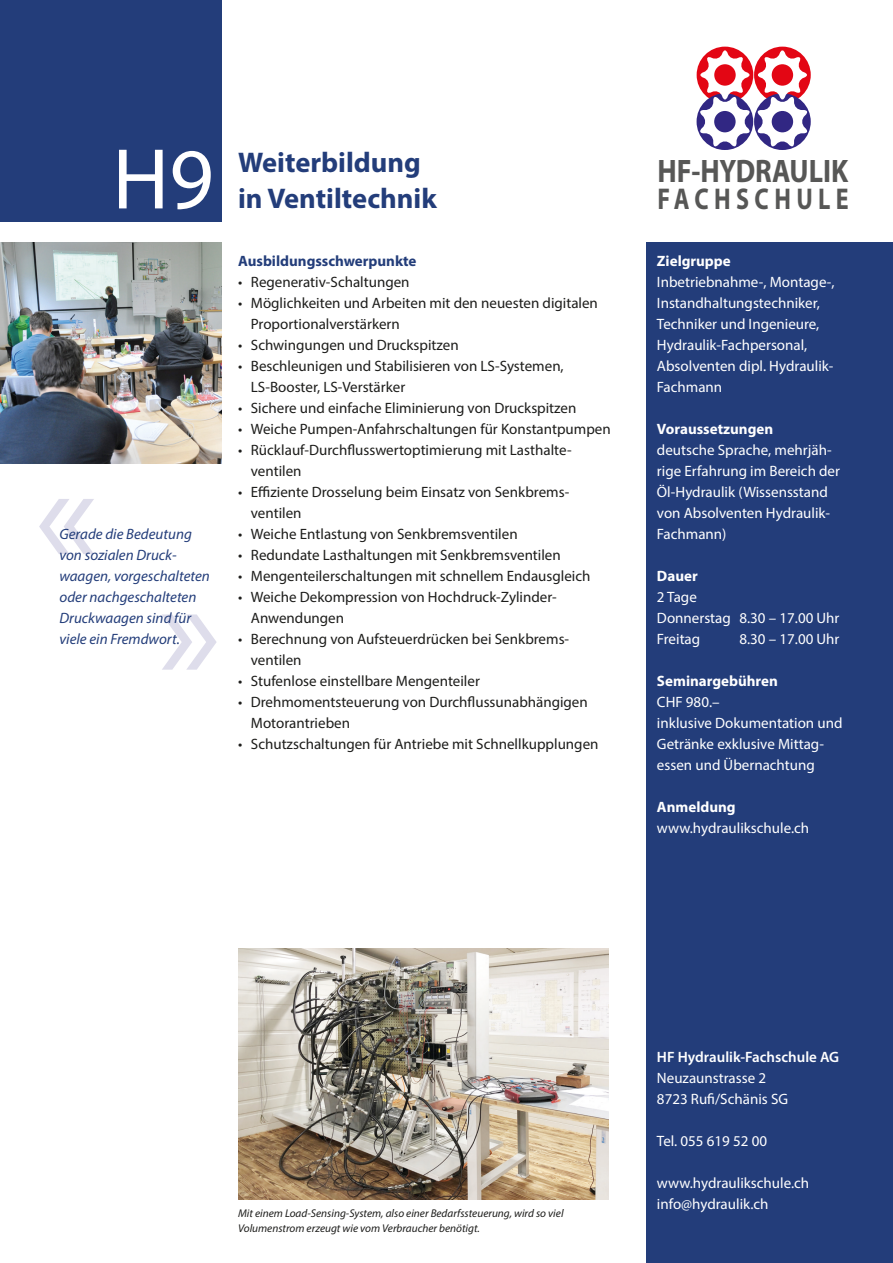
<style>
.page{position:relative;width:893px;height:1263px;background:#fff}
.page>*{position:absolute;margin:0;border:0;box-sizing:border-box;transform-origin:0 0}
.t1{font:150px "Myriad Pro";color:#deddeb}
.t2{font:87px "Myriad Pro";color:#fff}
.t3{font:700 32.7px "Myriad Pro";color:#575756;scale:.86 1}
.t4{font:700 30.15px "Myriad Pro";letter-spacing:.225em;color:#575756;scale:.8 1}
.t5{font:700 28.5px "Myriad Pro";color:#233d7a}
.t6{font:15px/21px "Myriad Pro";color:#1d1d1b}
.t7{font:15px/21px "Myriad Pro";color:#fff}
.t8{font:italic 15px/21px "Myriad Pro";color:#233d7a}
.t9{font:700 15px "Myriad Pro";color:#fff}
.t10{font:600 15px "Myriad Pro";color:#fff}
.t11{font:700 15px "Myriad Pro";color:#233d7a}
.t12{font:italic 11.25px/15px "Myriad Pro";color:#1d1d1b}
</style>
<div class="page">
<div style="left:0;top:0;width:221px;height:222px;background:#233d7a"></div>
<div style="left:646px;top:242px;width:247px;height:1021px;background:#233d7a"></div>
<svg style="left:699px;top:49px;width:110px;height:99px"></svg>
<div style="left:714px;top:111px;width:22px;height:21px;background:#312783;border-radius:50%"></div>
<div style="left:714px;top:64px;width:22px;height:22px;background:#e30614;border-radius:50%"></div>
<img style="left:238px;top:948px;width:370px;height:251px">
<img style="left:0;top:242px;width:221px;height:221px">
<p class="t2" style="left:112px;top:126px;width:103px">H9</p>
<p class="t1" style="left:35px;top:421px;width:64px">«</p>
<p class="t8" style="left:59px;top:523px;width:152px">Gerade die Bedeutung von sozialen Druck&shy;waagen, vorgeschalteten oder nachgeschalteten<br>Druckwaagen sind für viele ein Fremdwort.</p>
<p class="t1" style="left:158px;top:537px;width:64px">»</p>
<p class="t5" style="left:238px;top:144px;width:184px">Weiterbildung</p>
<p class="t5" style="left:238px;top:180px;width:200px">in Ventiltechnik</p>
<p class="t11" style="left:238px;top:252px;width:180px">Ausbildungsschwerpunkte</p>
<p class="t6" style="left:238px;top:272px;width:173px">• Regenerativ-Schaltungen</p>
<p class="t6" style="left:251px;top:293px;width:349px;text-indent:-13px">• Möglichkeiten und Arbeiten mit den neuesten digitalen<br>Proportionalverstärkern</p>
<p class="t6" style="left:238px;top:335px;width:222px">• Schwingungen und Druckspitzen</p>
<p class="t6" style="left:251px;top:356px;width:314px;text-indent:-13px">• Beschleunigen und Stabilisieren von LS-Systemen,<br>LS-Booster, LS-Verstärker</p>
<p class="t6" style="left:238px;top:398px;width:340px">• Sichere und einfache Eliminierung von Druckspitzen</p>
<p class="t6" style="left:238px;top:419px;width:374px">• Weiche Pumpen-Anfahrschaltungen für Konstantpumpen</p>
<p class="t6" style="left:251px;top:440px;width:322px;text-indent:-13px">• Rücklauf-Durchflusswertoptimierung mit Lasthalte&shy;ventilen</p>
<p class="t6" style="left:251px;top:482px;width:320px;text-indent:-13px">• Effiziente Drosselung beim Einsatz von Senkbrems&shy;ventilen</p>
<p class="t6" style="left:238px;top:524px;width:281px">• Weiche Entlastung von Senkbremsventilen</p>
<p class="t6" style="left:238px;top:545px;width:324px">• Redundate Lasthaltungen mit Senkbremsventilen</p>
<p class="t6" style="left:238px;top:566px;width:354px">• Mengenteilerschaltungen mit schnellem Endausgleich</p>
<p class="t6" style="left:251px;top:587px;width:307px;text-indent:-13px">• Weiche Dekompression von Hochdruck-Zylinder-<br>Anwendungen</p>
<p class="t6" style="left:251px;top:629px;width:320px;text-indent:-13px">• Berechnung von Aufsteuerdrücken bei Senkbrems&shy;ventilen</p>
<p class="t6" style="left:238px;top:671px;width:243px">• Stufenlose einstellbare Mengenteiler</p>
<p class="t6" style="left:251px;top:692px;width:338px;text-indent:-13px">• Drehmomentsteuerung von Durchflussunabhängigen<br>Motorantrieben</p>
<p class="t6" style="left:238px;top:734px;width:362px">• Schutzschaltungen für Antriebe mit Schnellkupplungen</p>
<p class="t3" style="left:657px;top:150px;width:223px">HF-HYDRAULIK</p>
<p class="t4" style="left:657px;top:179px;width:241px">FACHSCHULE</p>
<p class="t9" style="left:657px;top:252px;width:75px">Zielgruppe</p>
<p class="t7" style="left:657px;top:272px;width:179px">Inbetriebnahme-, Montage-,<br>Instandhaltungstechniker,</p>
<p class="t7" style="left:657px;top:314px;width:164px">Techniker und Ingenieure,</p>
<p class="t7" style="left:657px;top:335px;width:152px">Hydraulik-Fachpersonal,</p>
<p class="t7" style="left:657px;top:356px;width:178px">Absolventen dipl. Hydraulik-<br>Fachmann</p>
<p class="t9" style="left:657px;top:420px;width:118px">Voraussetzungen</p>
<p class="t7" style="left:657px;top:440px;width:185px">deutsche Sprache, mehrjäh&shy;rige Erfahrung im Bereich der<br>Öl-Hydraulik (Wissensstand von Absolventen Hydraulik-<br>Fachmann)</p>
<p class="t9" style="left:657px;top:567px;width:42px">Dauer</p>
<p class="t7" style="left:657px;top:587px;width:41px">2 Tage</p>
<p class="t7" style="left:657px;top:608px;width:184px">Donnerstag 8.30 – 17.00 Uhr</p>
<p class="t7" style="left:657px;top:629px;width:45px">Freitag</p>
<p class="t7" style="left:739px;top:629px;width:102px">8.30 – 17.00 Uhr</p>
<p class="t9" style="left:657px;top:672px;width:122px">Seminargebühren</p>
<p class="t7" style="left:657px;top:692px;width:64px">CHF 980.–</p>
<p class="t7" style="left:657px;top:713px;width:187px">inklusive Dokumentation und<br>Getränke exklusive Mittag&shy;essen und Übernachtung</p>
<p class="t9" style="left:657px;top:798px;width:80px">Anmeldung</p>
<p class="t7" style="left:657px;top:818px;width:154px">www.hydraulikschule.ch</p>
<p class="t12" style="left:238px;top:1205px;width:327px">Mit einem Load-Sensing-System, also einer Bedarfssteuerung, wird so viel<br>Volumenstrom erzeugt wie vom Verbraucher benötigt.</p>
<p class="t10" style="left:657px;top:1048px;width:184px">HF Hydraulik-Fachschule AG</p>
<p class="t7" style="left:657px;top:1067px;width:111px">Neuzaunstrasse 2</p>
<p class="t7" style="left:657px;top:1088px;width:133px">8723 Rufi/Schänis SG</p>
<p class="t7" style="left:657px;top:1130px;width:112px">Tel. 055 619 52 00</p>
<p class="t7" style="left:657px;top:1172px;width:154px">www.hydraulikschule.ch</p>
<p class="t7" style="left:657px;top:1193px;width:113px">info@hydraulik.ch</p>
</div>
